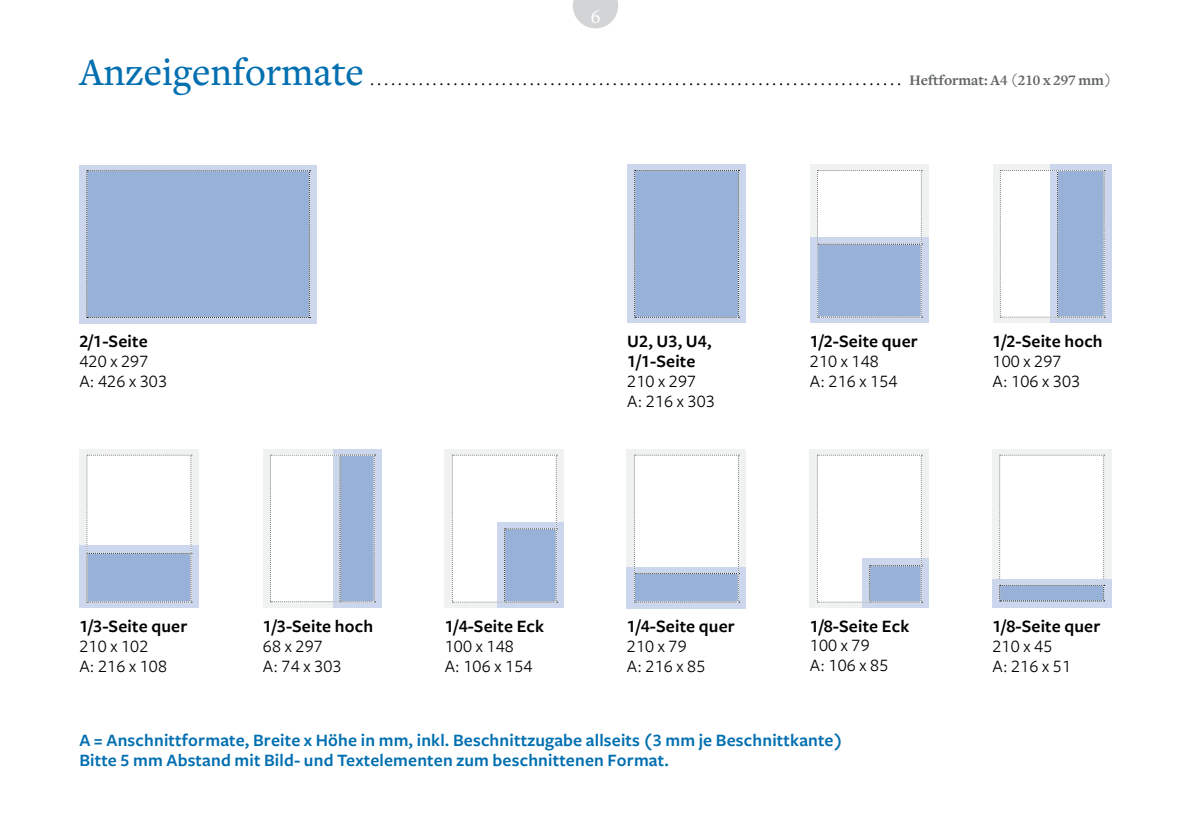
<style>
.page{position:relative;width:1191px;height:840px;background:#fff}
.page>*{position:absolute;margin:0;border:0;box-sizing:border-box;transform-origin:0 0}
.t1{font:500 40px "Freight Text Pro";color:#026fb0}
.t2{font:20px "Minion Pro";color:#fff}
.t3{font:18px/19.8px "Freight Sans Pro";letter-spacing:.01em;color:#000}
.t4{font:600 18px/19.8px "Freight Sans Pro";letter-spacing:.01em;color:#026fb0}
.t5{font:600 18px/19.8px "Freight Sans Pro";letter-spacing:.01em;color:#000}
.t6{font:500 15px "Freight Text Pro";color:#000}
.s1{font-weight:700;color:#616567}
</style>
<div class="page">
<div style="left:627px;top:449px;width:119px;height:158px;background:#f0f1f1"></div>
<div style="left:627px;top:566px;width:119px;height:41px;background:#ccd6ec"></div>
<svg style="left:634px;top:454px;width:105px;height:148px"></svg>
<div style="left:445px;top:449px;width:119px;height:158px;background:#f0f1f1"></div>
<div style="left:497px;top:522px;width:67px;height:85px;background:#ccd6ec"></div>
<svg style="left:452px;top:454px;width:105px;height:148px"></svg>
<div style="left:809px;top:449px;width:119px;height:158px;background:#f0f1f1"></div>
<div style="left:862px;top:558px;width:66px;height:49px;background:#ccd6ec"></div>
<svg style="left:817px;top:454px;width:105px;height:148px"></svg>
<div style="left:79px;top:449px;width:119px;height:158px;background:#f0f1f1"></div>
<div style="left:79px;top:545px;width:119px;height:62px;background:#ccd6ec"></div>
<svg style="left:87px;top:454px;width:105px;height:148px"></svg>
<div style="left:992px;top:449px;width:119px;height:158px;background:#f0f1f1"></div>
<div style="left:992px;top:579px;width:119px;height:28px;background:#ccd6ec"></div>
<svg style="left:999px;top:454px;width:105px;height:148px"></svg>
<div style="left:992px;top:164px;width:119px;height:159px;background:#f0f1f1"></div>
<div style="left:1049px;top:164px;width:62px;height:159px;background:#ccd6ec"></div>
<svg style="left:1000px;top:170px;width:105px;height:147px"></svg>
<div style="left:810px;top:164px;width:118px;height:159px;background:#f0f1f1"></div>
<div style="left:810px;top:237px;width:118px;height:86px;background:#ccd6ec"></div>
<svg style="left:817px;top:170px;width:105px;height:147px"></svg>
<div style="left:627px;top:164px;width:119px;height:159px;background:#ccd6ec"></div>
<div style="left:634px;top:170px;width:105px;height:147px;background:#98b1d8"></div>
<div style="left:79px;top:165px;width:119px;height:158px;background:#ccd6ec"></div>
<div style="left:198px;top:165px;width:119px;height:158px;background:#ccd6ec"></div>
<div style="left:87px;top:170px;width:223px;height:148px;background:#98b1d8"></div>
<div style="left:263px;top:449px;width:119px;height:158px;background:#f0f1f1"></div>
<div style="left:333px;top:449px;width:49px;height:158px;background:#ccd6ec"></div>
<svg style="left:270px;top:454px;width:105px;height:148px"></svg>
<svg style="left:573px;top:0;width:45px;height:28px"></svg>
<p class="t2" style="left:590px;top:3px;width:11px">6</p>
<h1 class="t1" style="left:79px;top:46px;width:286px">Anzeigenformate</h1>
<p class="t6" style="left:370px;top:70px;width:742px">. . . . . . . . . . . . . . . . . . . . . . . . . . . . . . . . . . . . . . . . . . . . . . . . . . . . . . . . . . . . . . . . . . . . . . . . . . . . . <span class="s1">Heftformat: A4 (210 x 297 mm)</span></p>
<p class="t5" style="left:79px;top:330px;width:70px">2/1-Seite</p>
<p class="t3" style="left:79px;top:350px;width:89px">420 x 297<br>A: 426 x 303</p>
<p class="t5" style="left:627px;top:330px;width:86px">U2, U3, U4,<br>1/1-Seite</p>
<p class="t3" style="left:627px;top:370px;width:89px">210 x 297<br>A: 216 x 303</p>
<p class="t5" style="left:810px;top:330px;width:110px">1/2-Seite quer</p>
<p class="t3" style="left:810px;top:350px;width:89px">210 x 148<br>A: 216 x 154</p>
<p class="t5" style="left:992px;top:330px;width:112px">1/2-Seite hoch</p>
<p class="t3" style="left:992px;top:350px;width:89px">100 x 297<br>A: 106 x 303</p>
<p class="t5" style="left:79px;top:615px;width:110px">1/3-Seite quer</p>
<p class="t3" style="left:79px;top:635px;width:89px">210 x 102<br>A: 216 x 108</p>
<p class="t5" style="left:263px;top:615px;width:112px">1/3-Seite hoch</p>
<p class="t3" style="left:263px;top:635px;width:80px">68 x 297<br>A: 74 x 303</p>
<p class="t5" style="left:445px;top:615px;width:101px">1/4-Seite Eck</p>
<p class="t3" style="left:445px;top:635px;width:89px">100 x 148<br>A: 106 x 154</p>
<p class="t5" style="left:627px;top:615px;width:110px">1/4-Seite quer</p>
<p class="t3" style="left:627px;top:635px;width:80px">210 x 79<br>A: 216 x 85</p>
<p class="t5" style="left:810px;top:614px;width:101px">1/8-Seite Eck</p>
<p class="t3" style="left:810px;top:634px;width:80px">100 x 79<br>A: 106 x 85</p>
<p class="t4" style="left:79px;top:729px;width:765px">A = Anschnittformate, Breite x Höhe in mm, inkl. Beschnittzugabe allseits (3 mm je Beschnittkante)<br>Bitte 5 mm Abstand mit Bild- und Textelementen zum beschnittenen Format.</p>
<p class="t5" style="left:992px;top:615px;width:110px">1/8-Seite quer</p>
<p class="t3" style="left:992px;top:635px;width:80px">210 x 45<br>A: 216 x 51</p>
</div>
